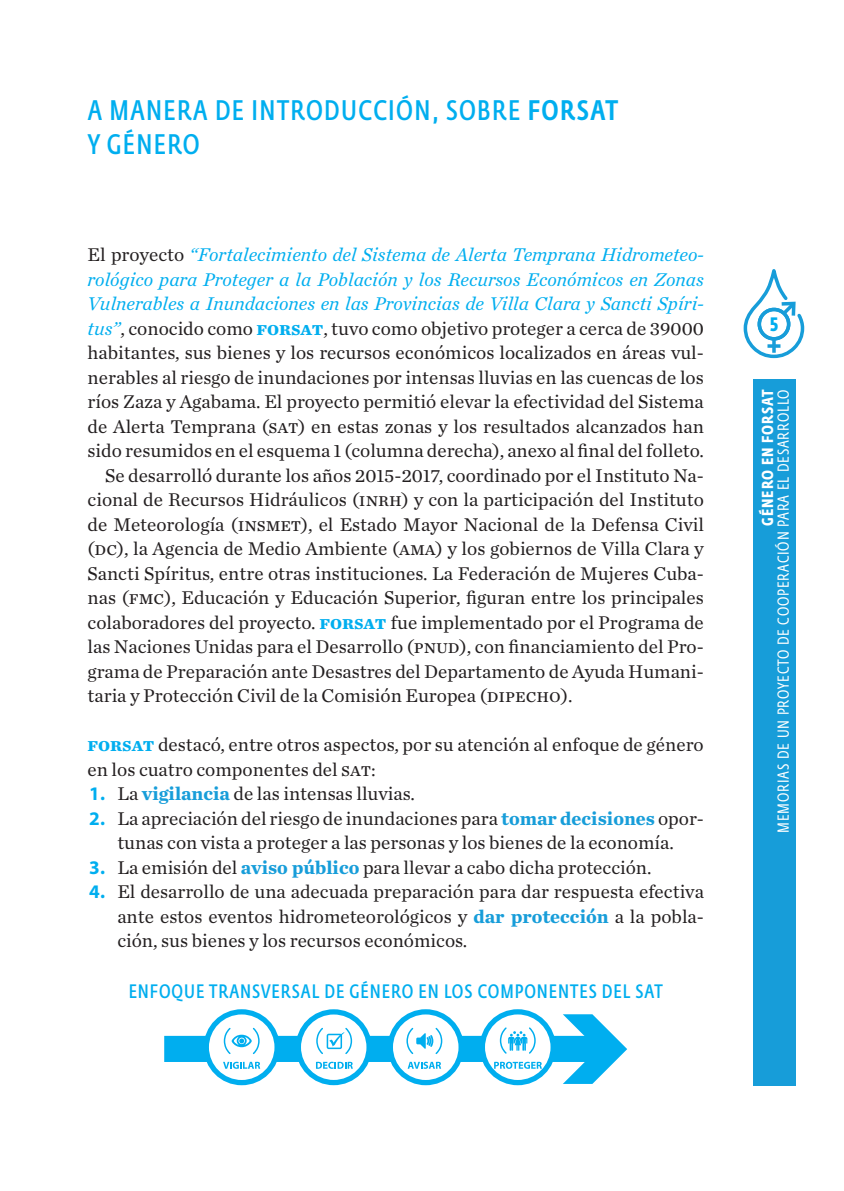
<style>
.page{position:relative;width:844px;height:1191px;background:#fff}
.page>*{position:absolute;margin:0;border:0;box-sizing:border-box;transform-origin:0 0}
.cAPITULOS{font:600 28px/33.6px "Fedra Sans Cond Std";letter-spacing:.05em;color:#00aeef}
.Cuerpo_de_Texto{font:19.25px/24.5px "Chronicle Text G1";color:#231f20;text-align:justify}
.Primer_parrafo{font:19.25px/24.5px "Chronicle Text G1";color:#231f20;text-align:justify}
.Títulos{font:600 19.25px "Fedra Sans Cond Std";letter-spacing:.05em;color:#00aeef}
.t1{font:700 19.25px "Fedra Sans Cond Std";color:#00aeef}
.t2{font:15.75px "Fedra Sans Cond Std";letter-spacing:.06em;color:#fff}
.t3{font:700 15.75px "Fedra Sans Cond Std";letter-spacing:.06em;color:#fff}
.s1{font-weight:500}
.s2{font-style:italic;color:#00aeef}
.s3{font-weight:700;color:#00aeef}
.s4{font-family:"Myriad Pro";font-weight:700;color:#00aeef}
.s5{font-weight:700;color:#179dd9}
</style>
<div class="page">
<div style="left:752px;top:379px;width:43px;height:706px;background:#179dd9"></div>
<svg style="left:743px;top:269px;width:62px;height:90px"></svg>
<div style="left:164px;top:1035px;width:439px;height:27px;background:#00aeef"></div>
<svg style="left:562px;top:1014px;width:65px;height:70px"></svg>
<svg style="left:206px;top:1011px;width:71px;height:71px"></svg>
<div style="left:204px;top:1009px;width:76px;height:76px;border:5px solid #00aeef;border-radius:50%"></div>
<svg style="left:224px;top:1027px;width:35px;height:27px"></svg>
<svg style="left:223px;top:1061px;width:37px;height:7px"></svg>
<svg style="left:298px;top:1012px;width:71px;height:70px"></svg>
<div style="left:296px;top:1009px;width:75px;height:76px;border:5px solid #00aeef;border-radius:50%"></div>
<svg style="left:316px;top:1027px;width:36px;height:27px"></svg>
<svg style="left:316px;top:1061px;width:37px;height:7px"></svg>
<svg style="left:390px;top:1011px;width:71px;height:71px"></svg>
<div style="left:387px;top:1009px;width:76px;height:76px;border:5px solid #00aeef;border-radius:50%"></div>
<svg style="left:406px;top:1027px;width:36px;height:27px"></svg>
<svg style="left:407px;top:1061px;width:34px;height:7px"></svg>
<svg style="left:482px;top:1011px;width:71px;height:71px"></svg>
<div style="left:479px;top:1009px;width:76px;height:76px;border:5px solid #00aeef;border-radius:50%"></div>
<svg style="left:499px;top:1027px;width:36px;height:26px"></svg>
<svg style="left:494px;top:1061px;width:47px;height:7px"></svg>
<p class="cAPITULOS" style="left:88px;top:94px;width:531px">A MANERA DE INTRODUCCIÓN, SOBRE <span class="s1">FORSAT<br></span>Y GÉNERO</p>
<p class="Primer_parrafo" style="left:88px;top:241px;width:617px">El proyecto <span class="s2">“Fortalecimiento del Sistema de Alerta Temprana Hidrometeo&shy;rológico para Proteger a la Población y los Recursos Económicos en Zonas Vulnerables a Inundaciones en las Provincias de Villa Clara y Sancti Spíri&shy;tus”</span>, conocido como <span class="s3">forsat</span>, tuvo como objetivo proteger a cerca de 39000 habitantes, sus bienes y los recursos económicos localizados en áreas vul&shy;nerables al riesgo de inundaciones por intensas lluvias en las cuencas de los ríos Zaza y Agabama. El proyecto permitió elevar la efectividad del Sistema de Alerta Temprana (sat) en estas zonas y los resultados alcanzados han sido resumidos en el esquema 1 (columna derecha), anexo al final del folleto.</p>
<p class="Cuerpo_de_Texto" style="left:88px;top:462px;width:617px;text-indent:18px">Se desarrolló durante los años 2015-2017, coordinado por el Instituto Na&shy;cional de Recursos Hidráulicos (inrh) y con la participación del Instituto de Meteorología (insmet), el Estado Mayor Nacional de la Defensa Civil (dc), la Agencia de Medio Ambiente (ama) y los gobiernos de Villa Clara y Sancti Spíritus, entre otras instituciones. La Federación de Mujeres Cuba&shy;nas (fmc), Educación y Educación Superior, figuran entre los principales colaboradores del proyecto. <span class="s3">forsat</span> fue implementado por el Programa de las Naciones Unidas para el Desarrollo (pnud), con financiamiento del Pro&shy;grama de Preparación ante Desastres del Departamento de Ayuda Humani&shy;taria y Protección Civil de la Comisión Europea (dipecho).</p>
<p class="Primer_parrafo" style="left:88px;top:731px;width:617px"><span class="s3">forsat</span> destacó, entre otros aspectos, por su atención al enfoque de género en los cuatro componentes del sat:</p>
<p class="Cuerpo_de_Texto" style="left:89px;top:780px;width:327px"><span class="s4">1.</span> La <span class="s5">vigilancia</span> de las intensas lluvias.</p>
<p class="Cuerpo_de_Texto" style="left:89px;top:805px;width:616px;text-align:center"><span class="s4">2.</span> La apreciación del riesgo de inundaciones para <span class="s5">tomar decisiones</span> opor&shy;tunas con vista a proteger a las personas y los bienes de la economía.</p>
<p class="Cuerpo_de_Texto" style="left:89px;top:854px;width:563px"><span class="s4">3.</span> La emisión del <span class="s5">aviso público</span> para llevar a cabo dicha protección.</p>
<p class="Cuerpo_de_Texto" style="left:117px;top:878px;width:588px;text-indent:-28px"><span class="s4">4.</span> El desarrollo de una adecuada preparación para dar respuesta efectiva ante estos eventos hidrometeorológicos y <span class="s5">dar protección</span> a la pobla&shy;ción, sus bienes y los recursos económicos.</p>
<p class="Títulos" style="left:129px;top:979px;width:535px">ENFOQUE TRANSVERSAL DE GÉNERO EN LOS COMPONENTES DEL SAT</p>
<p class="t1" style="left:769px;top:312px;width:10px">5</p>
<p class="t3" style="left:757px;top:526px;width:138px;rotate:-90deg">GÉNERO EN FORSAT</p>
<p class="t2" style="left:773px;top:833px;width:445px;rotate:-90deg">MEMORIAS DE UN PROYECTO DE COOPERACIÓN PARA EL DESARROLLO</p>
</div>
